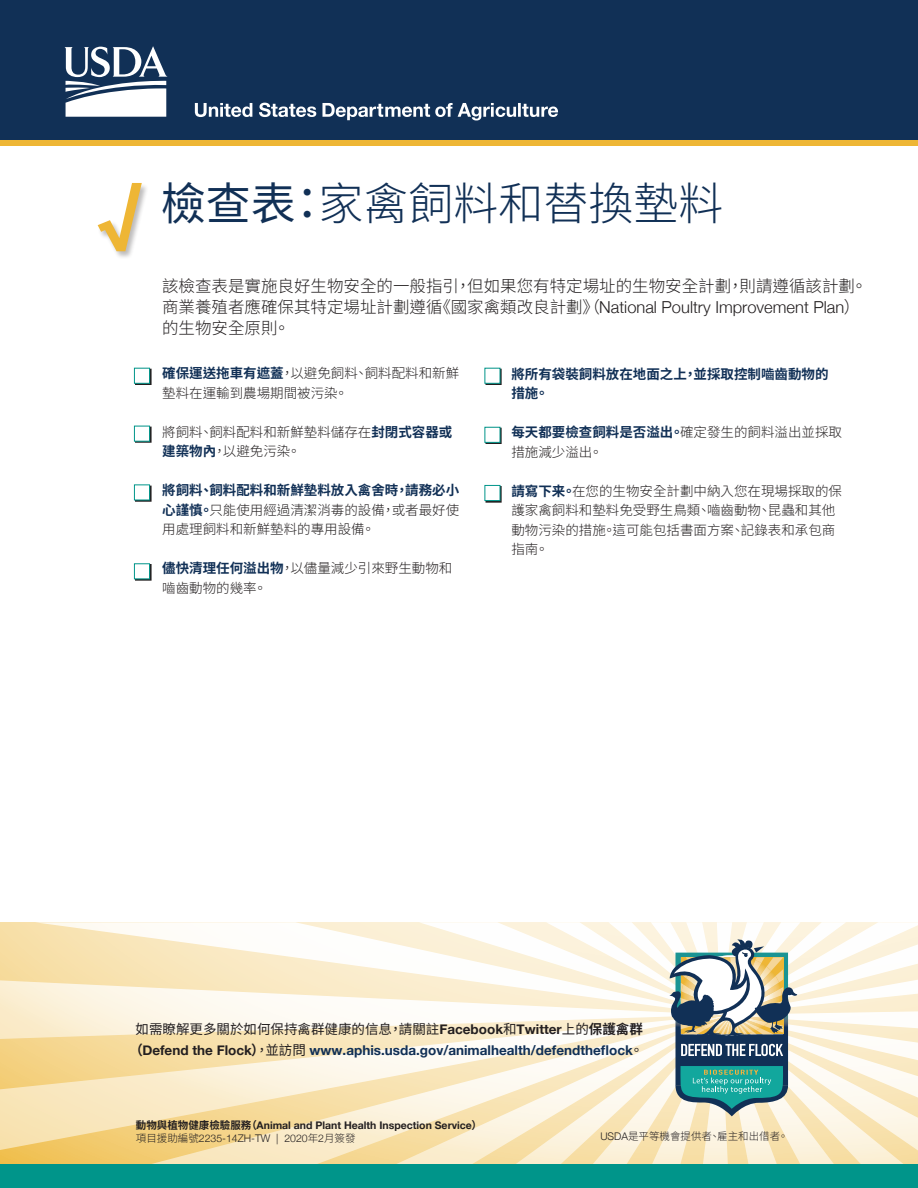
<style>
.page{position:relative;width:918px;height:1188px;background:#fff}
.page>*{position:absolute;margin:0;border:0;box-sizing:border-box;transform-origin:0 0}
.t1{font:700 68.25px "Helvetica Neue";color:#eeb635;scale:1.12 1}
.t2{font:300 45px "Noto Sans CJ Ktc";color:#113056}
.t3{font:300 16.5px/21px "Noto Sans CJ Ktc";color:#231f20}
.t4{font:300 13.5px/19.5px "Noto Sans CJ Ktc";color:#231f20}
.t5{font:700 13.5px/20.7px "Helvetica Neue";color:#113056;text-align:center}
.t6{font:700 13.5px/19.5px "Noto Sans CJ Ktc";color:#113056}
.t7{font:700 10.5px "Helvetica Neue";color:#231f20}
.t8{font:300 10.5px "Helvetica Neue";color:#231f20}
.t9{font:300 10.5px "Noto Sans CJ Ktc";color:#231f20}
.s1{font-family:"Noto Sans CJKTC Regular";font-weight:400}
.s2{font-family:"Helvetica Neue"}
.s3{font-weight:700;color:#113056}
.s4{font-family:"Noto Sans CJKTC Regular";font-weight:400;color:#231f20}
.s5{color:#231f20}
.s6{font-family:"Noto Sans CJ Ktc";color:#231f20}
.s7{font-family:"Noto Sans CJ Ktc"}
</style>
<div class="page">
<svg style="left:0;top:922px;width:918px;height:242px"></svg>
<div style="left:0;top:0;width:918px;height:141px;background:#113056"></div>
<svg style="left:195px;top:103px;width:363px;height:17px"></svg>
<svg style="left:64px;top:46px;width:104px;height:71px"></svg>
<div style="left:0;top:1164px;width:918px;height:24px;background:#00958a"></div>
<div style="left:0;top:140px;width:918px;height:6px;background:#eeb635"></div>
<div style="left:97px;top:183px;width:52px;height:77px;background:#231f20;opacity:.3"></div>
<div style="left:135px;top:369px;width:16px;height:16px;background:#231f20"></div>
<div style="left:134px;top:368px;width:16px;height:16px;background:#fff;border:1px solid #00958a"></div>
<svg style="left:135px;top:427px;width:16px;height:16px"></svg>
<div style="left:134px;top:426px;width:16px;height:16px;background:#fff;border:1px solid #00958a"></div>
<div style="left:135px;top:486px;width:16px;height:16px;background:#115954"></div>
<div style="left:134px;top:484px;width:16px;height:16px;background:#fff;border:1px solid #00958a"></div>
<svg style="left:135px;top:564px;width:16px;height:16px"></svg>
<div style="left:134px;top:563px;width:16px;height:16px;background:#fff;border:1px solid #00958a"></div>
<div style="left:486px;top:486px;width:16px;height:16px;background:#115b56"></div>
<div style="left:485px;top:485px;width:15px;height:16px;background:#fff;border:1px solid #00958a"></div>
<svg style="left:486px;top:369px;width:16px;height:16px"></svg>
<div style="left:485px;top:368px;width:15px;height:16px;background:#fff;border:1px solid #00958a"></div>
<div style="left:486px;top:428px;width:16px;height:16px;background:#115b56"></div>
<div style="left:485px;top:427px;width:15px;height:16px;background:#fff;border:1px solid #00958a"></div>
<svg style="left:670px;top:939px;width:127px;height:177px"></svg>
<p class="t1" style="left:98px;top:170px;width:40px">√</p>
<p class="t2" style="left:161px;top:178px;width:564px"><span class="s1">檢查表：</span>家禽飼料和替換墊料</p>
<p class="t3" style="left:162px;top:276px;width:707px">該檢查表是實施良好生物安全的一般指引，但如果您有特定場址的生物安全計劃，則請遵循該計劃。商業養殖者應確保其特定場址計劃遵循《國家禽類改良計劃》（<span class="s2">National Poultry Improvement Plan</span>）的生物安全原則。</p>
<p class="t4" style="left:162px;top:364px;width:298px"><span class="s3">確保運送拖車有遮蓋</span>，以避免飼料、飼料配料和新鮮墊料在運輸到農場期間被污染。</p>
<p class="t4" style="left:162px;top:422px;width:292px">將飼料、飼料配料和新鮮墊料儲存在<span class="s3">封閉式容器或建築物內</span>，以避免污染。</p>
<p class="t4" style="left:162px;top:481px;width:298px;text-align:justify"><span class="s3">將飼料、飼料配料和新鮮墊料放入禽舍時，請務必小心謹慎。</span>只能使用經過清潔消毒的設備，或者最好使用處理飼料和新鮮墊料的專用設備。</p>
<p class="t4" style="left:162px;top:559px;width:292px"><span class="s3">儘快清理任何溢出物</span>，以儘量減少引來野生動物和嚙齒動物的幾率。</p>
<p class="t6" style="left:511px;top:364px;width:319px">將所有袋裝飼料放在地面之上，並採取控制嚙齒動物的措施。</p>
<p class="t4" style="left:511px;top:423px;width:332px"><span class="s3">每天都要檢查飼料是否溢出。</span>確定發生的飼料溢出並採取措施減少溢出。</p>
<p class="t4" style="left:511px;top:481px;width:332px"><span class="s3">請寫下来。</span>在您的生物安全計劃中納入您在現場採取的保護家禽飼料和墊料免受野生鳥類、嚙齒動物、昆蟲和其他動物污染的措施。這可能包括書面方案、記錄表和承包商指南。</p>
<p class="t5" style="left:130px;top:1019px;width:515px"><span class="s4">如需瞭解更多關於如何保持禽群健康的信息，請關註</span><span class="s5">Facebook</span><span class="s4">和</span><span class="s5">Twitter</span><span class="s4">上的</span><span class="s6">保護禽群（</span><span class="s5">Defend the Flock</span><span class="s6">）</span><span class="s4">，並訪問</span> www.aphis.usda.gov/animalhealth/defendtheflock<span class="s4">。</span></p>
<p class="t7" style="left:136px;top:1119px;width:348px"><span class="s7">動物與植物健康檢驗服務（</span>Animal and Plant Health Inspection Service<span class="s7">）</span></p>
<p class="t8" style="left:136px;top:1131px;width:221px"><span class="s7">項目援助編號</span>2235-14ZH-TW | 2020<span class="s7">年</span>2<span class="s7">月簽發</span></p>
<p class="t9" style="left:600px;top:1130px;width:189px"><span class="s2">USDA</span>是平等機會提供者、雇主和出借者。</p>
</div>
